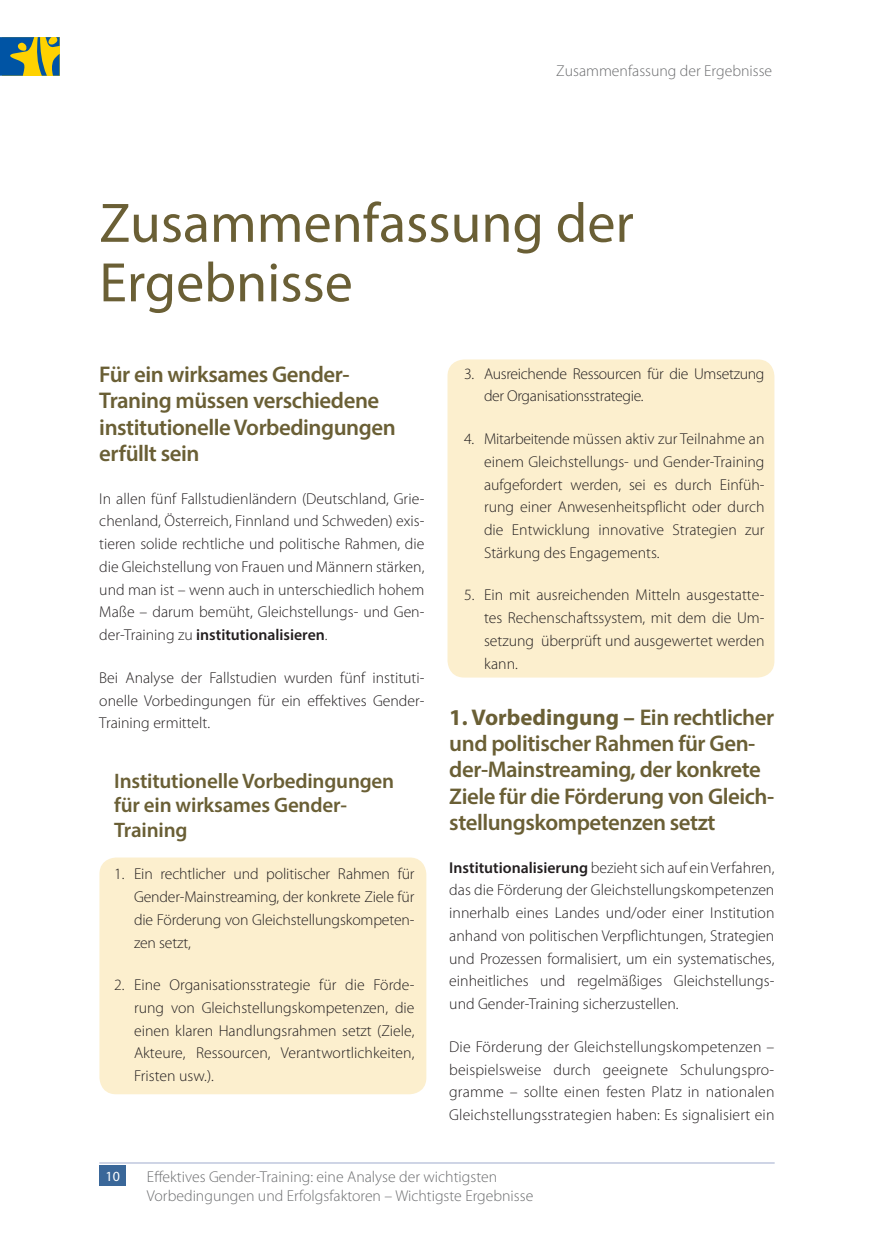
<style>
.page{position:relative;width:874px;height:1241px;background:#fff}
.page>*{position:absolute;margin:0;border:0;box-sizing:border-box;transform-origin:0 0}
.t1{font:56px/59.5px "Myriad Pro";color:#6a5f35}
.t2{font:600 22.75px/26.2px "Myriad Pro";letter-spacing:-.02em;color:#6a5f35}
.t3{font:600 21px/24.5px "Myriad Pro";letter-spacing:-.01em;color:#6a5f35}
.t4{font:300 15.75px/22.8px "Myriad Pro";color:#231f20;text-align:justify}
.t5{font:300 15.75px/18.9px "Myriad Pro";color:#6d6e70}
.t6{font:300 15.75px/22.8px "Myriad Pro";letter-spacing:-.02em;color:#231f20}
.t7{font:14px "Myriad Pro";color:#fff}
.s1{font-weight:600}
.s2{font-weight:700}
</style>
<div class="page">
<div style="left:99px;top:1164px;width:27px;height:21px;background:#3a6799"></div>
<hr style="left:99px;top:1162px;width:675px;height:1px;background:#9faccd">
<svg style="left:0;top:37px;width:60px;height:39px;background:#788f56"></svg>
<div style="left:99px;top:857px;width:327px;height:237px;background:#fcefce;border-radius:17px"></div>
<div style="left:447px;top:359px;width:327px;height:318px;background:#fcefce;border-radius:17px"></div>
<p class="t5" style="left:556px;top:63px;width:217px">Zusammenfassung der Ergebnisse</p>
<h1 class="t1" style="left:99px;top:199px;width:535px">Zusammenfassung der<br>Ergebnisse</h1>
<h2 class="t2" style="left:99px;top:364px;width:298px">Für ein wirksames Gender-<br>Traning müssen verschiedene institutionelle Vorbedingungen erfüllt sein</h2>
<p class="t4" style="left:99px;top:488px;width:326px">In allen fünf Fallstudienländern (Deutschland, Grie&shy;chenland, Österreich, Finnland und Schweden) exis&shy;tieren solide rechtliche und politische Rahmen, die die Gleichstellung von Frauen und Männern stärken, und man ist – wenn auch in unterschiedlich hohem Maße – darum bemüht, Gleichstellungs- und Gen&shy;der-Training zu <span class="s1">institutionalisieren</span>.</p>
<p class="t4" style="left:99px;top:667px;width:326px">Bei Analyse der Fallstudien wurden fünf instituti&shy;onelle Vorbedingungen für ein effektives Gender-Training ermittelt.</p>
<h3 class="t3" style="left:114px;top:770px;width:281px">Institutionelle Vorbedingungen für ein wirksames Gender-<br>Training</h3>
<p class="t4" style="left:134px;top:864px;width:282px;text-indent:-20px">1. Ein rechtlicher und politischer Rahmen für Gender-Mainstreaming, der konkrete Ziele für die Förderung von Gleichstellungskompeten&shy;zen setzt,</p>
<p class="t4" style="left:134px;top:974px;width:282px;text-indent:-20px">2. Eine Organisationsstrategie für die Förde&shy;rung von Gleichstellungskompetenzen, die einen klaren Handlungsrahmen setzt (Ziele, Akteure, Ressourcen, Verantwortlichkeiten, Fristen usw.).</p>
<p class="t6" style="left:484px;top:363px;width:282px;text-indent:-20px">3. Ausreichende Ressourcen für die Umsetzung der Organisationsstrategie.</p>
<p class="t4" style="left:484px;top:429px;width:282px;text-indent:-20px">4. Mitarbeitende müssen aktiv zur Teilnahme an einem Gleichstellungs- und Gender-Training aufgefordert werden, sei es durch Einfüh&shy;rung einer Anwesenheitspflicht oder durch die Entwicklung innovative Strategien zur Stärkung des Engagements.</p>
<p class="t4" style="left:484px;top:585px;width:282px;text-indent:-20px">5. Ein mit ausreichenden Mitteln ausgestatte&shy;tes Rechenschaftssystem, mit dem die Um&shy;setzung überprüft und ausgewertet werden kann.</p>
<h2 class="t2" style="left:449px;top:706px;width:326px"><span class="s2">1. Vorbedingung –</span> Ein rechtlicher und politischer Rahmen für Gen&shy;der-Mainstreaming, der konkrete Ziele für die Förderung von Gleich&shy;stellungskompetenzen setzt</h2>
<p class="t4" style="left:449px;top:857px;width:326px"><span class="s1">Institutionalisierung</span> bezieht sich auf ein Verfahren, das die Förderung der Gleichstellungskompetenzen innerhalb eines Landes und/oder einer Institution anhand von politischen Verpflichtungen, Strategien und Prozessen formalisiert, um ein systematisches, einheitliches und regelmäßiges Gleichstellungs&shy;und Gender-Training sicherzustellen.</p>
<p class="t4" style="left:449px;top:1036px;width:326px">Die Förderung der Gleichstellungskompetenzen – beispielsweise durch geeignete Schulungspro&shy;gramme – sollte einen festen Platz in nationalen Gleichstellungsstrategien haben: Es signalisiert ein</p>
<p class="t7" style="left:105px;top:1170px;width:16px">10</p>
<p class="t5" style="left:147px;top:1168px;width:387px">Effektives Gender-Training: eine Analyse der wichtigsten<br>Vorbedingungen und Erfolgsfaktoren – Wichtigste Ergebnisse</p>
</div>
